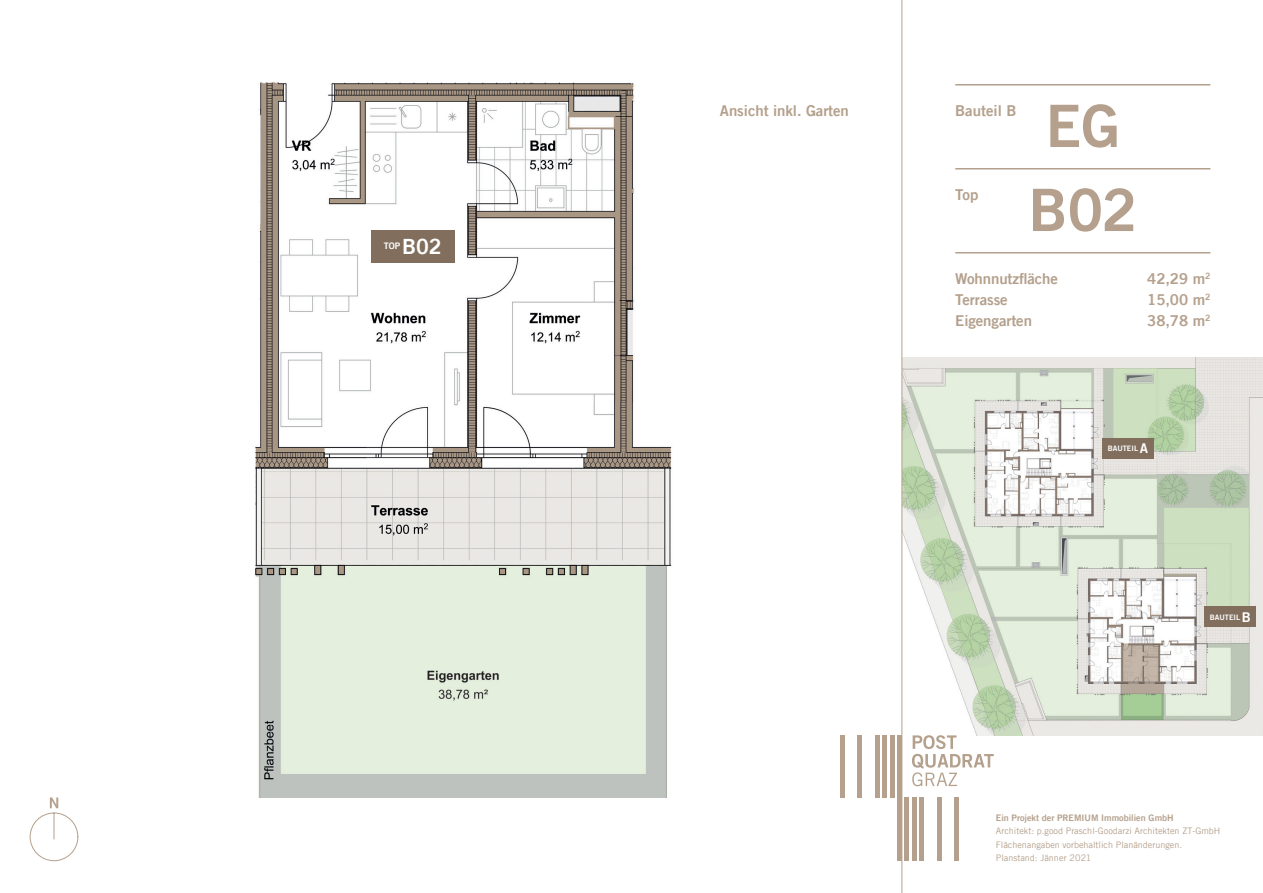
<style>
.page{position:relative;width:1263px;height:893px;background:#fff}
.page>*{position:absolute;margin:0;border:0;box-sizing:border-box;transform-origin:0 0}
.t1{font:58.5px/84px "Trade Gothic LT Bold Two";color:#b4a08c}
.t2{font:21px "Trade Gothic LT Bold Two";color:#fff}
.t3{font:15px "Trade Gothic LT Bold Two";letter-spacing:-.005em;color:#b4a08c}
.t4{font:9px/13.5px "Trade Gothic LT";color:#b4a08c}
.t5{font:9px "Trade Gothic LT Bold Two";color:#b4a08c}
.t6{font:9px "Trade Gothic LT Bold Two";color:#fff}
.t7{font:7.5px "Trade Gothic LT Bold Two";color:#fff}
.s1{font-size:13.5px}
</style>
<div class="page">
<img style="left:255px;top:82px;width:417px;height:715px">
<img style="left:902px;top:357px;width:361px;height:378px">
<hr style="left:955px;top:168px;width:255px;height:2px;background:#b4a08c">
<hr style="left:955px;top:252px;width:255px;height:2px;background:#b4a08c">
<hr style="left:955px;top:84px;width:255px;height:2px;background:#b4a08c">
<div style="left:371px;top:230px;width:83px;height:33px;background:#816e5d"></div>
<div style="left:1102px;top:438px;width:51px;height:20px;background:#816e5d"></div>
<div style="left:1204px;top:606px;width:52px;height:21px;background:#816e5d"></div>
<svg style="left:912px;top:735px;width:82px;height:51px"></svg>
<div style="left:897px;top:735px;width:5px;height:126px;background:#b4a08c"></div>
<div style="left:904px;top:797px;width:5px;height:64px;background:#b4a08c"></div>
<div style="left:912px;top:797px;width:5px;height:64px;background:#b4a08c"></div>
<div style="left:919px;top:797px;width:5px;height:64px;background:#b4a08c"></div>
<div style="left:937px;top:797px;width:5px;height:64px;background:#b4a08c"></div>
<div style="left:954px;top:797px;width:5px;height:64px;background:#b4a08c"></div>
<div style="left:889px;top:735px;width:5px;height:62px;background:#b4a08c"></div>
<div style="left:882px;top:735px;width:5px;height:62px;background:#b4a08c"></div>
<div style="left:874px;top:735px;width:5px;height:62px;background:#b4a08c"></div>
<div style="left:857px;top:735px;width:5px;height:62px;background:#b4a08c"></div>
<div style="left:840px;top:735px;width:5px;height:62px;background:#b4a08c"></div>
<hr style="left:901px;top:0;width:1px;height:893px;background:#b4a08c">
<svg style="left:29px;top:797px;width:50px;height:64px"></svg>
<p class="t6" style="left:384px;top:241px;width:18px">TOP</p>
<h2 class="t2" style="left:402px;top:233px;width:41px">B02</h2>
<h3 class="t3" style="left:720px;top:101px;width:130px">Ansicht inkl. Garten</h3>
<h3 class="t3" style="left:955px;top:101px;width:63px">Bauteil B</h3>
<h1 class="t1" style="left:1028px;top:83px;width:110px">EG<br>B02</h1>
<h3 class="t3" style="left:955px;top:185px;width:25px">Top</h3>
<h3 class="t3" style="left:955px;top:269px;width:104px">Wohnnutzfläche</h3>
<h3 class="t3" style="left:1147px;top:269px;width:65px">42,29 m<sup>2</sup></h3>
<h3 class="t3" style="left:955px;top:290px;width:54px">Terrasse</h3>
<h3 class="t3" style="left:1147px;top:290px;width:65px">15,00 m<sup>2</sup></h3>
<h3 class="t3" style="left:955px;top:311px;width:78px">Eigengarten</h3>
<h3 class="t3" style="left:1147px;top:311px;width:65px">38,78 m<sup>2</sup></h3>
<p class="t7" style="left:1108px;top:444px;width:42px">BAUTEIL <span class="s1">A</span></p>
<p class="t7" style="left:1210px;top:612px;width:43px">BAUTEIL <span class="s1">B</span></p>
<p class="t5" style="left:996px;top:812px;width:179px">Ein Projekt der PREMIUM Immobilien GmbH</p>
<p class="t4" style="left:996px;top:824px;width:226px">Architekt: p.good Praschl-Goodarzi Architekten ZT-GmbH<br>Flächenangaben vorbehaltlich Planänderungen.<br>Planstand: Jänner 2021</p>
</div>
